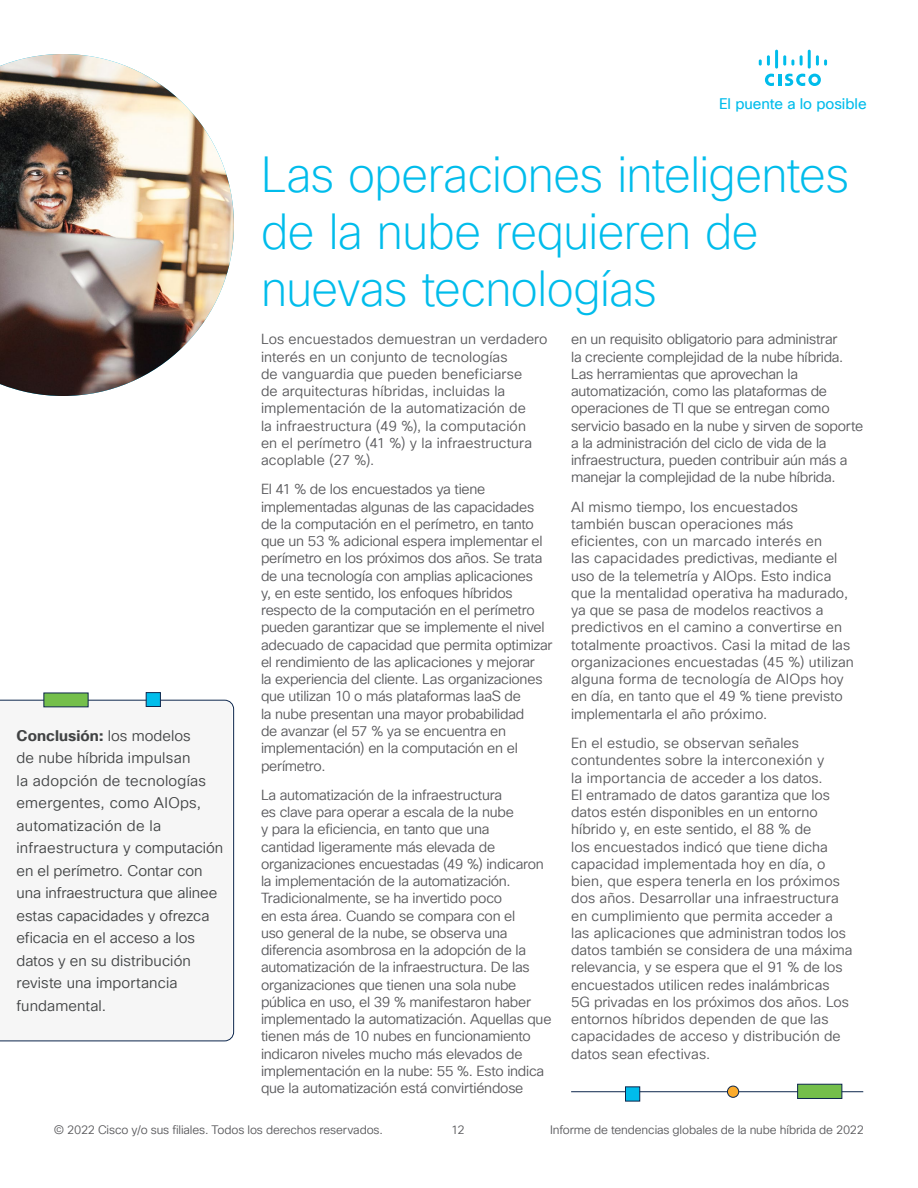
<style>
.page{position:relative;width:918px;height:1188px;background:#fff}
.page>*{position:absolute;margin:0;border:0;box-sizing:border-box;transform-origin:0 0}
.t1{font:200 49.5px/57px "Cisco Sans TT";letter-spacing:-.015em;color:#00bceb;scale:.95 1}
.t2{font:15px/22.5px "Cisco Sans TT Light";letter-spacing:.005em;color:#414344}
.t3{font:700 15px "Cisco Sans TT";letter-spacing:.005em;color:#414344}
.t4{font:15px "Cisco Sans TT";letter-spacing:-.005em;color:#00bceb}
.t5{font:14.25px/17.2px "Cisco Sans TT Light";letter-spacing:-.015em;color:#58585b}
.t6{font:14.25px/17.2px "Cisco Sans TT Light";letter-spacing:.005em;color:#58585b}
.t7{font:14.25px/17.2px "Cisco Sans TT Light";letter-spacing:.01em;color:#58585b}
.t8{font:12px "Cisco Sans TT Light";letter-spacing:-.01em;color:#58585b}
.s1{font-family:"Cisco Sans TT Light";font-weight:400}
</style>
<div class="page">
<svg style="left:765px;top:74px;width:56px;height:12px"></svg>
<svg style="left:759px;top:55px;width:11px;height:11px"></svg>
<hr style="left:775px;top:50px;width:3px;height:19px;background:#00bceb">
<svg style="left:783px;top:55px;width:11px;height:11px"></svg>
<svg style="left:800px;top:55px;width:3px;height:11px"></svg>
<hr style="left:808px;top:50px;width:3px;height:19px;background:#00bceb">
<svg style="left:816px;top:55px;width:11px;height:11px"></svg>
<hr style="left:571px;top:1091px;width:292px;height:1px;background:#0d274d">
<img style="left:0;top:54px;width:234px;height:342px">
<div style="left:0;top:700px;width:234px;height:341px;background:#f6f6f6"></div>
<div style="left:44px;top:693px;width:44px;height:14px;background:#74bf4b;border:1px solid #0d274d"></div>
<div style="left:146px;top:692px;width:15px;height:15px;background:#00bdeb;border:1px solid #0d274d"></div>
<div style="left:727px;top:1086px;width:12px;height:11px;background:#fbab2c;border-radius:50%"></div>
<div style="left:727px;top:1086px;width:12px;height:12px;border:1px solid #0d274d;border-radius:50%"></div>
<div style="left:625px;top:1086px;width:15px;height:15px;background:#00bceb;border:1px solid #0d274d"></div>
<div style="left:797px;top:1084px;width:45px;height:15px;background:#74bf4b;border:1px solid #0d274d"></div>
<p class="t3" style="left:16px;top:725px;width:176px">Conclusión: <span class="s1">los modelos</span></p>
<p class="t2" style="left:16px;top:747px;width:208px">de nube híbrida impulsan<br>la adopción de tecnologías emergentes, como AIOps, automatización de la infraestructura y computación en el perímetro. Contar con una infraestructura que alinee estas capacidades y ofrezca eficacia en el acceso a los datos y en su distribución reviste una importancia fundamental.</p>
<p class="t4" style="left:719px;top:94px;width:149px">El puente a lo posible</p>
<h1 class="t1" style="left:261px;top:148px;width:621px">Las operaciones inteligentes de la nube requieren de nuevas tecnologías</h1>
<p class="t7" style="left:261px;top:331px;width:288px">Los encuestados demuestran un verdadero interés en un conjunto de tecnologías<br>de vanguardia que pueden beneficiarse<br>de arquitecturas híbridas, incluidas la implementación de la automatización de<br>la infraestructura (49 %), la computación<br>en el perímetro (41 %) y la infraestructura acoplable (27 %).</p>
<p class="t5" style="left:261px;top:481px;width:293px">El 41 % de los encuestados ya tiene implementadas algunas de las capacidades de la computación en el perímetro, en tanto que un 53 % adicional espera implementar el perímetro en los próximos dos años. Se trata de una tecnología con amplias aplicaciones<br>y, en este sentido, los enfoques híbridos respecto de la computación en el perímetro pueden garantizar que se implemente el nivel adecuado de capacidad que permita optimizar el rendimiento de las aplicaciones y mejorar<br>la experiencia del cliente. Las organizaciones que utilizan 10 o más plataformas IaaS de<br>la nube presentan una mayor probabilidad<br>de avanzar (el 57 % ya se encuentra en implementación) en la computación en el perímetro.</p>
<p class="t5" style="left:261px;top:787px;width:292px">La automatización de la infraestructura<br>es clave para operar a escala de la nube<br>y para la eficiencia, en tanto que una<br>cantidad ligeramente más elevada de organizaciones encuestadas (49 %) indicaron la implementación de la automatización.<br>Tradicionalmente, se ha invertido poco<br>en esta área. Cuando se compara con el<br>uso general de la nube, se observa una diferencia asombrosa en la adopción de la automatización de la infraestructura. De las organizaciones que tienen una sola nube pública en uso, el 39 % manifestaron haber implementado la automatización. Aquellas que tienen más de 10 nubes en funcionamiento indicaron niveles mucho más elevados de implementación en la nube: 55 %. Esto indica que la automatización está convirtiéndose</p>
<p class="t5" style="left:571px;top:331px;width:294px">en un requisito obligatorio para administrar<br>la creciente complejidad de la nube híbrida.<br>Las herramientas que aprovechan la automatización, como las plataformas de operaciones de TI que se entregan como servicio basado en la nube y sirven de soporte a la administración del ciclo de vida de la infraestructura, pueden contribuir aún más a manejar la complejidad de la nube híbrida.</p>
<p class="t6" style="left:571px;top:498px;width:284px">Al mismo tiempo, los encuestados también buscan operaciones más eficientes, con un marcado interés en<br>las capacidades predictivas, mediante el uso de la telemetría y AIOps. Esto indica que la mentalidad operativa ha madurado, ya que se pasa de modelos reactivos a predictivos en el camino a convertirse en totalmente proactivos. Casi la mitad de las organizaciones encuestadas (45 %) utilizan alguna forma de tecnología de AIOps hoy en día, en tanto que el 49 % tiene previsto implementarla el año próximo.</p>
<p class="t6" style="left:571px;top:735px;width:283px">En el estudio, se observan señales contundentes sobre la interconexión y<br>la importancia de acceder a los datos.<br>El entramado de datos garantiza que los datos estén disponibles en un entorno híbrido y, en este sentido, el 88 % de<br>los encuestados indicó que tiene dicha capacidad implementada hoy en día, o bien, que espera tenerla en los próximos dos años. Desarrollar una infraestructura en cumplimiento que permita acceder a las aplicaciones que administran todos los datos también se considera de una máxima relevancia, y se espera que el 91 % de los encuestados utilicen redes inalámbricas<br>5G privadas en los próximos dos años. Los entornos híbridos dependen de que las capacidades de acceso y distribución de datos sean efectivas.</p>
<p class="t8" style="left:54px;top:1122px;width:331px">© 2022 Cisco y/o sus filiales. Todos los derechos reservados.</p>
<p class="t8" style="left:451px;top:1122px;width:15px">12</p>
<p class="t8" style="left:550px;top:1122px;width:315px">Informe de tendencias globales de la nube híbrida de 2022</p>
</div>
